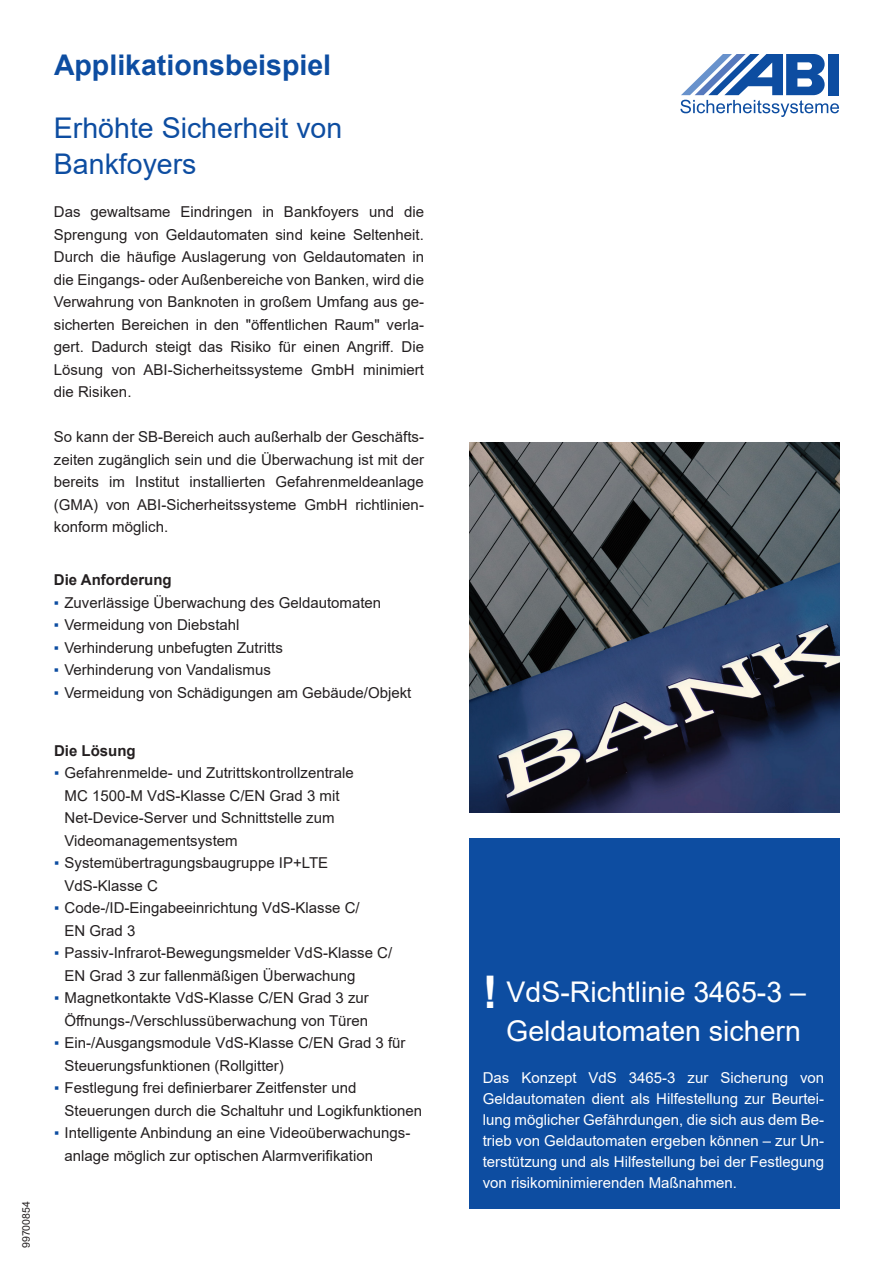
<style>
.page{position:relative;width:893px;height:1263px;background:#fff}
.page>*{position:absolute;margin:0;border:0;box-sizing:border-box;transform-origin:0 0}
.t1{font:700 45px "Arial";color:#fff}
.t2{font:28.5px/39px "Arial";color:#fff}
.t3{font:28.5px/36px "Arial";color:#0d4da1}
.t4{font:700 28.5px "Arial";color:#0d4da1}
.t5{font:15px/22.5px "Arial";color:#231f20}
.t6{font:15px/21px "Arial";color:#fff;text-align:justify}
.t7{font:700 15px "Arial";color:#231f20}
.t8{font:10.5px "Arial";color:#231f20}
.s1{color:#0d4da1}
</style>
<div class="page">
<div style="left:469px;top:839px;width:370px;height:370px;background:#0d4da1"></div>
<svg style="left:680px;top:54px;width:159px;height:63px"></svg>
<img style="left:469px;top:442px;width:370px;height:370px">
<p class="t8" style="left:19px;top:1248px;width:48px;rotate:-90deg">99700854</p>
<h2 class="t4" style="left:54px;top:45px;width:279px">Applikationsbeispiel</h2>
<h2 class="t3" style="left:54px;top:110px;width:290px">Erhöhte Sicherheit von<br>Bankfoyers</h2>
<p class="t5" style="left:54px;top:201px;width:372px;text-align:justify">Das gewaltsame Eindringen in Bankfoyers und die Sprengung von Geldautomaten sind keine Seltenheit.<br>Durch die häufige Auslagerung von Geldautomaten in die Eingangs- oder Außenbereiche von Banken, wird die Verwahrung von Banknoten in großem Umfang aus ge&shy;sicherten Bereichen in den "öffentlichen Raum" verla&shy;gert. Dadurch steigt das Risiko für einen Angriff. Die Lösung von ABI-Sicherheitssysteme GmbH minimiert die Risiken.</p>
<p class="t5" style="left:54px;top:426px;width:372px;text-align:justify">So kann der SB-Bereich auch außerhalb der Geschäfts&shy;zeiten zugänglich sein und die Überwachung ist mit der bereits im Institut installierten Gefahrenmeldeanlage (GMA) von ABI-Sicherheitssysteme GmbH richtlinien&shy;konform möglich.</p>
<p class="t7" style="left:54px;top:569px;width:119px">Die Anforderung</p>
<p class="t5" style="left:54px;top:591px;width:329px"><span class="s1">▪</span> Zuverlässige Überwachung des Geldautomaten</p>
<p class="t5" style="left:54px;top:613px;width:187px"><span class="s1">▪</span> Vermeidung von Diebstahl</p>
<p class="t5" style="left:54px;top:636px;width:230px"><span class="s1">▪</span> Verhinderung unbefugten Zutritts</p>
<p class="t5" style="left:54px;top:658px;width:219px"><span class="s1">▪</span> Verhinderung von Vandalismus</p>
<p class="t5" style="left:54px;top:681px;width:359px"><span class="s1">▪</span> Vermeidung von Schädigungen am Gebäude/Objekt</p>
<p class="t7" style="left:54px;top:740px;width:83px">Die Lösung</p>
<p class="t5" style="left:65px;top:762px;width:291px;text-indent:-11px"><span class="s1">▪</span> Gefahrenmelde- und Zutrittskontrollzentrale MC 1500-M VdS-Klasse C/EN Grad 3 mit Net-Device-Server und Schnittstelle zum Videomanagementsystem</p>
<p class="t5" style="left:65px;top:852px;width:265px;text-indent:-10px"><span class="s1">▪</span> Systemübertragungsbaugruppe IP+LTE<br>VdS-Klasse C</p>
<p class="t5" style="left:65px;top:897px;width:297px;text-indent:-10px"><span class="s1">▪</span> Code-/ID-Eingabeeinrichtung VdS-Klasse C/<br>EN Grad 3</p>
<p class="t5" style="left:65px;top:942px;width:329px;text-indent:-10px"><span class="s1">▪</span> Passiv-Infrarot-Bewegungsmelder VdS-Klasse C/<br>EN Grad 3 zur fallenmäßigen Überwachung</p>
<p class="t5" style="left:54px;top:987px;width:316px;text-align:right"><span class="s1">▪</span> Magnetkontakte VdS-Klasse C/EN Grad 3 zur<br>Öffnungs-/Verschlussüberwachung von Türen</p>
<p class="t5" style="left:65px;top:1032px;width:342px;text-indent:-10px"><span class="s1">▪</span> Ein-/Ausgangsmodule VdS-Klasse C/EN Grad 3 für<br>Steuerungsfunktionen (Rollgitter)</p>
<p class="t5" style="left:65px;top:1077px;width:359px;text-indent:-10px"><span class="s1">▪</span> Festlegung frei definierbarer Zeitfenster und<br>Steuerungen durch die Schaltuhr und Logikfunktionen</p>
<p class="t5" style="left:65px;top:1122px;width:347px;text-indent:-10px"><span class="s1">▪</span> Intelligente Anbindung an eine Videoüberwachungs&shy;anlage möglich zur optischen Alarmverifikation</p>
<h1 class="t1" style="left:483px;top:960px;width:16px">!</h1>
<h2 class="t2" style="left:506px;top:972px;width:301px">VdS-Richtlinie 3465-3 –<br>Geldautomaten sichern</h2>
<p class="t6" style="left:483px;top:1067px;width:343px">Das Konzept VdS 3465-3 zur Sicherung von Geldautomaten dient als Hilfestellung zur Beurtei&shy;lung möglicher Gefährdungen, die sich aus dem Be&shy;trieb von Geldautomaten ergeben können – zur Un&shy;terstützung und als Hilfestellung bei der Festlegung von risikominimierenden Maßnahmen.</p>
</div>
